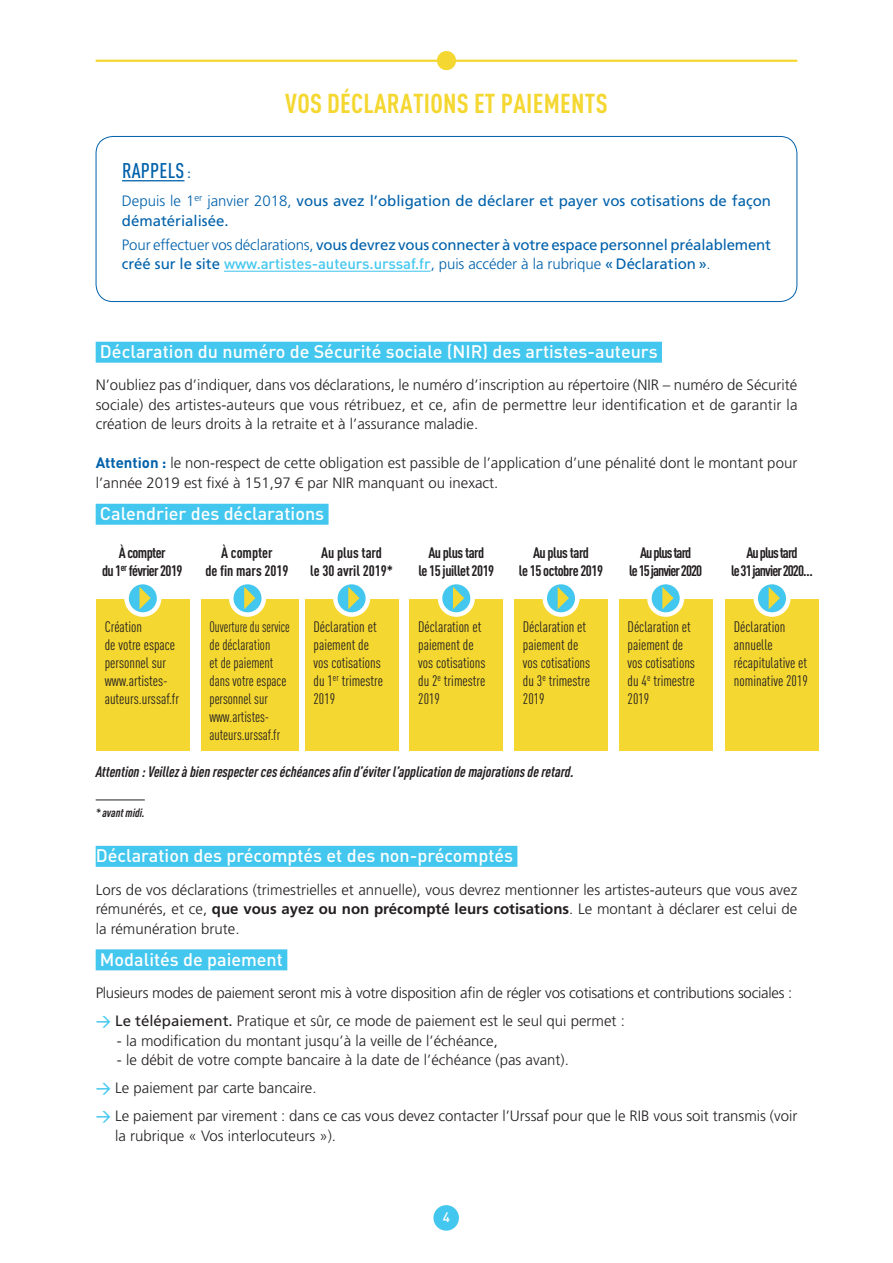
<style>
.page{position:relative;width:893px;height:1263px;background:#fff}
.page>*{position:absolute;margin:0;border:0;box-sizing:border-box;transform-origin:0 0}
.t1{font:700 condensed 27px "DINOT";letter-spacing:.01em;color:#f4d730}
.t2{font:500 condensed 21px "DINOT";letter-spacing:.01em;color:#0161aa}
.t3{font:500 18px "DINOT";color:#fff}
.t4{font:300 15px/19.5px "Frutiger LT Std";color:#231f20;text-align:justify}
.t5{font:condensed 15px/18px "DINOT";color:#231f20}
.t6{font:15px/19.5px "Frutiger LT Std";color:#0161aa}
.t7{font:300 15px "Frutiger LT Std";letter-spacing:-.02em;color:#231f20}
.t8{font:condensed 15px/18px "DINOT";color:#231f20;scale:.87 1}
.t9{font:italic 700 condensed 15px "DINOT";color:#231f20}
.t10{font:500 15px "DINOT";letter-spacing:-.005em;color:#44c7ee}
.t11{font:700 condensed 15px/18px "DINOT";letter-spacing:-.03em;color:#231f20;text-align:center}
.t12{font:700 condensed 15px/18px "DINOT";letter-spacing:-.06em;color:#231f20;text-align:center}
.t13{font:700 condensed 15px/18px "DINOT";color:#231f20;text-align:center}
.t14{font:500 13.5px "DINOT";color:#fff}
.t15{font:italic 700 condensed 12px "DINOT";color:#231f20}
.s1{font-size:15px}
.s2{font-weight:300}
.s3{font-family:"Frutiger LT Std";font-weight:400;color:#0161aa}
.s4{font-family:"Frutiger LT Std";font-weight:300;color:#0161aa}
.s5{font-family:"DINOT";font-weight:700;color:#0161aa}
.s6{font-weight:700}
.s7{font-family:"DINOT";font-weight:500;color:#44c7ee}
.s8{font-weight:400}
</style>
<div class="page">
<div style="left:433px;top:1205px;width:26px;height:26px;background:#44c7ee;border-radius:50%"></div>
<hr style="left:122px;top:180px;width:63px;height:1px;background:#0161aa">
<hr style="left:224px;top:271px;width:207px;height:1px;background:#44c7ee">
<div style="left:96px;top:136px;width:701px;height:166px;border:1px solid #0161aa;border-radius:17px"></div>
<hr style="left:96px;top:60px;width:701px;height:2px;background:#f4d730">
<div style="left:437px;top:51px;width:19px;height:19px;background:#f4d730;border-radius:50%"></div>
<div style="left:96px;top:342px;width:566px;height:21px;background:#44c7ee"></div>
<div style="left:96px;top:504px;width:233px;height:21px;background:#44c7ee"></div>
<hr style="left:96px;top:799px;width:49px;height:1px;background:#231f20">
<div style="left:96px;top:846px;width:421px;height:21px;background:#44c7ee"></div>
<div style="left:96px;top:949px;width:191px;height:21px;background:#44c7ee"></div>
<div style="left:619px;top:599px;width:93px;height:152px;background:#f4d730"></div>
<div style="left:725px;top:599px;width:94px;height:152px;background:#f4d730"></div>
<div style="left:410px;top:599px;width:93px;height:152px;background:#f4d730"></div>
<div style="left:201px;top:599px;width:98px;height:152px;background:#f4d730"></div>
<div style="left:514px;top:599px;width:94px;height:152px;background:#f4d730"></div>
<div style="left:305px;top:599px;width:93px;height:152px;background:#f4d730"></div>
<div style="left:96px;top:599px;width:93px;height:152px;background:#f4d730"></div>
<svg style="left:127px;top:582px;width:32px;height:33px"></svg>
<div style="left:124px;top:580px;width:37px;height:37px;border:4px solid #fff;border-radius:50%"></div>
<svg style="left:139px;top:587px;width:12px;height:22px"></svg>
<svg style="left:231px;top:582px;width:33px;height:33px"></svg>
<div style="left:229px;top:580px;width:37px;height:37px;border:4px solid #fff;border-radius:50%"></div>
<svg style="left:244px;top:587px;width:11px;height:22px"></svg>
<svg style="left:335px;top:582px;width:33px;height:33px"></svg>
<div style="left:333px;top:580px;width:37px;height:37px;border:4px solid #fff;border-radius:50%"></div>
<svg style="left:348px;top:587px;width:12px;height:22px"></svg>
<svg style="left:440px;top:582px;width:33px;height:33px"></svg>
<div style="left:438px;top:580px;width:37px;height:37px;border:4px solid #fff;border-radius:50%"></div>
<svg style="left:453px;top:587px;width:11px;height:22px"></svg>
<svg style="left:545px;top:582px;width:32px;height:33px"></svg>
<div style="left:542px;top:580px;width:37px;height:37px;border:4px solid #fff;border-radius:50%"></div>
<svg style="left:558px;top:587px;width:11px;height:22px"></svg>
<svg style="left:649px;top:582px;width:33px;height:33px"></svg>
<div style="left:647px;top:580px;width:37px;height:37px;border:4px solid #fff;border-radius:50%"></div>
<svg style="left:662px;top:587px;width:12px;height:22px"></svg>
<svg style="left:756px;top:582px;width:32px;height:33px"></svg>
<div style="left:753px;top:580px;width:37px;height:37px;border:4px solid #fff;border-radius:50%"></div>
<svg style="left:769px;top:587px;width:11px;height:22px"></svg>
<h1 class="t1" style="left:285px;top:87px;width:324px">VOS DÉCLARATIONS ET PAIEMENTS</h1>
<h2 class="t2" style="left:122px;top:158px;width:70px">RAPPELS <span class="s1">:</span></h2>
<p class="t6" style="left:122px;top:191px;width:651px"><span class="s2">Depuis le 1</span><sup>er</sup> <span class="s2">janvier 2018,</span> vous avez l’obligation de déclarer et payer vos cotisations de façon dématérialisée.</p>
<p class="t6" style="left:122px;top:235px;width:651px"><span class="s2">Pour effectuer vos déclarations,</span> vous devrez vous connecter à votre espace personnel préalablement</p>
<p class="t10" style="left:122px;top:254px;width:590px"><span class="s3">créé sur le site</span> www.artistes-auteurs.urssaf.fr<span class="s4">, puis accéder à la rubrique</span> <span class="s3">« Déclaration »</span><span class="s4">.</span></p>
<p class="t3" style="left:100px;top:340px;width:559px">Déclaration du numéro de Sécurité sociale (NIR) des artistes-auteurs</p>
<p class="t4" style="left:96px;top:376px;width:703px">N’oubliez pas d’indiquer, dans vos déclarations, le numéro d’inscription au répertoire (NIR – numéro de Sécurité sociale) des artistes-auteurs que vous rétribuez, et ce, afin de permettre leur identification et de garantir la création de leurs droits à la retraite et à l’assurance maladie.</p>
<p class="t4" style="left:96px;top:454px;width:703px"><span class="s5">Attention :</span> le non-respect de cette obligation est passible de l’application d’une pénalité dont le montant pour l’année 2019 est fixé à 151,97 € par NIR manquant ou inexact.</p>
<p class="t3" style="left:100px;top:502px;width:226px">Calendrier des déclarations</p>
<p class="t11" style="left:102px;top:544px;width:82px">À compter<br>du 1<sup>er</sup> février 2019</p>
<p class="t13" style="left:205px;top:544px;width:85px">À compter<br>de fin mars 2019</p>
<p class="t13" style="left:310px;top:544px;width:84px">Au plus tard<br>le 30 avril 2019*</p>
<p class="t11" style="left:418px;top:544px;width:77px">Au plus tard<br>le 15 juillet 2019</p>
<p class="t11" style="left:519px;top:544px;width:86px">Au plus tard<br>le 15 octobre 2019</p>
<p class="t12" style="left:629px;top:544px;width:75px">Au plus tard<br>le 15 janvier 2020</p>
<p class="t12" style="left:731px;top:544px;width:83px">Au plus tard<br>le 31 janvier 2020…</p>
<p class="t5" style="left:105px;top:618px;width:76px">Création<br>de votre espace personnel sur www.artistes&shy;auteurs.urssaf.fr</p>
<p class="t8" style="left:209px;top:618px;width:94px">Ouverture du service de déclaration<br>et de paiement dans votre espace personnel sur www.artistes&shy;auteurs.urssaf.fr</p>
<p class="t5" style="left:523px;top:618px;width:69px">Déclaration et paiement de vos cotisations du 3<sup>e</sup> trimestre<br>2019</p>
<p class="t5" style="left:314px;top:618px;width:71px">Déclaration et paiement de vos cotisations du 1<sup>er</sup> trimestre<br>2019</p>
<p class="t5" style="left:418px;top:618px;width:69px">Déclaration et paiement de vos cotisations du 2<sup>e</sup> trimestre<br>2019</p>
<p class="t5" style="left:628px;top:618px;width:69px">Déclaration et paiement de vos cotisations du 4<sup>e</sup> trimestre<br>2019</p>
<p class="t5" style="left:734px;top:618px;width:75px">Déclaration annuelle récapitulative et nominative 2019</p>
<p class="t9" style="left:96px;top:762px;width:480px">Attention : Veillez à bien respecter ces échéances afin d’éviter l’application de majorations de retard.</p>
<p class="t15" style="left:96px;top:806px;width:51px">* avant midi.</p>
<p class="t3" style="left:96px;top:844px;width:419px">Déclaration des précomptés et des non-précomptés</p>
<p class="t4" style="left:96px;top:880px;width:703px">Lors de vos déclarations (trimestrielles et annuelle), vous devrez mentionner les artistes-auteurs que vous avez rémunérés, et ce, <span class="s6">que vous ayez ou non précompté leurs cotisations</span>. Le montant à déclarer est celui de la rémunération brute.</p>
<p class="t3" style="left:100px;top:948px;width:185px">Modalités de paiement</p>
<p class="t7" style="left:96px;top:984px;width:698px">Plusieurs modes de paiement seront mis à votre disposition afin de régler vos cotisations et contributions sociales :</p>
<p class="t4" style="left:96px;top:1011px;width:531px"><span class="s7">→</span> <span class="s8">Le télépaiement.</span> Pratique et sûr, ce mode de paiement est le seul qui permet :</p>
<p class="t4" style="left:117px;top:1031px;width:382px">- la modification du montant jusqu’à la veille de l’échéance,</p>
<p class="t4" style="left:117px;top:1050px;width:454px">- le débit de votre compte bancaire à la date de l’échéance (pas avant).</p>
<p class="t4" style="left:96px;top:1078px;width:222px"><span class="s7">→</span> Le paiement par carte bancaire.</p>
<p class="t4" style="left:115px;top:1106px;width:684px;text-indent:-20px"><span class="s7">→</span> Le paiement par virement : dans ce cas vous devez contacter l’Urssaf pour que le RIB vous soit transmis (voir la rubrique « Vos interlocuteurs »).</p>
<p class="t14" style="left:443px;top:1208px;width:9px">4</p>
</div>
